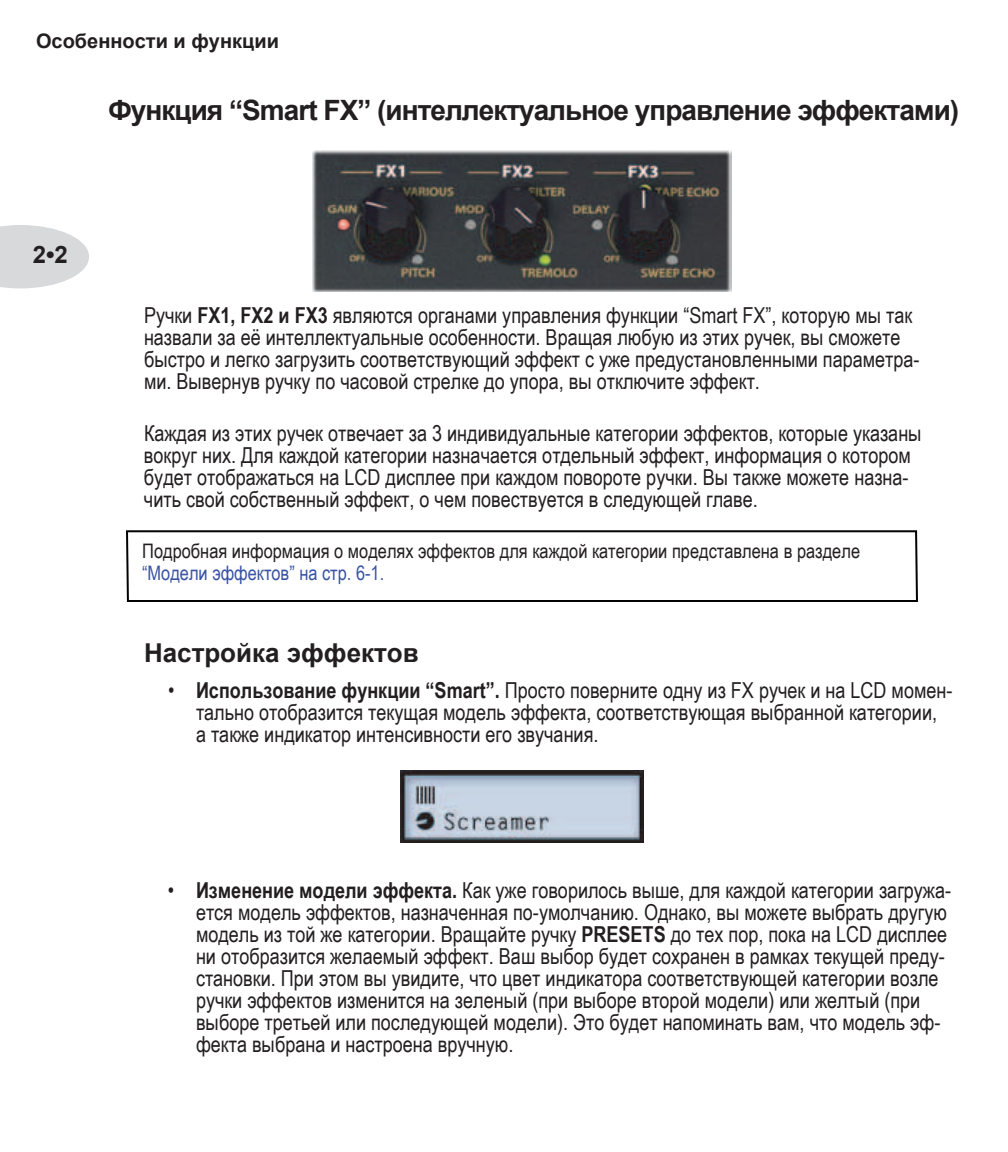
<style>
.page{position:relative;width:1008px;height:1152px;background:#fff}
.page>*{position:absolute;margin:0;border:0;box-sizing:border-box;transform-origin:0 0}
.t1{font:700 28px "Arial";letter-spacing:-.035em;color:#231f20}
.t2{font:700 26px "Arial";color:#231f20}
.t3{font:700 24px "Arial";color:#231f20}
.t4{font:22px/22px "Arial Narrow";color:#231f20}
.t5{font:20px "Arial Narrow";color:#231f20}
.t6{font:20px "Arial Narrow";color:#3953a4}
.t7{font:700 20px "Arial";color:#231f20}
.s1{font-weight:700}
</style>
<div class="page">
<svg style="left:0;top:225px;width:89px;height:63px"></svg>
<img style="left:312px;top:151px;width:420px;height:140px">
<svg style="left:126px;top:530px;width:792px;height:72px"></svg>
<img style="left:400px;top:771px;width:244px;height:71px">
<p class="t7" style="left:36px;top:27px;width:244px">Особенности и функции</p>
<p class="t1" style="left:108px;top:91px;width:853px">Функция “Smart FX” (интеллектуальное управление эффектами)</p>
<p class="t3" style="left:33px;top:239px;width:37px">2•2</p>
<p class="t4" style="left:144px;top:304px;width:777px">Ручки <span class="s1">FX1, FX2 и FX3</span> являются органами управления функции “Smart FX”, которую мы так назвали за её интеллектуальные особенности. Вращая любую из этих ручек, вы сможете быстро и легко загрузить соответствующий эффект с уже предустановленными параметра&shy;ми. Вывернув ручку по часовой стрелке до упора, вы отключите эффект.</p>
<p class="t4" style="left:144px;top:422px;width:779px">Каждая из этих ручек отвечает за 3 индивидуальные категории эффектов, которые указаны вокруг них. Для каждой категории назначается отдельный эффект, информация о котором будет отображаться на LCD дисплее при каждом повороте ручки. Вы также можете назна&shy;чить свой собственный эффект, о чем повествуется в следующей главе.</p>
<p class="t5" style="left:142px;top:536px;width:719px">Подробная информация о моделях эффектов для каждой категории представлена в разделе</p>
<p class="t6" style="left:142px;top:558px;width:244px">“Модели эффектов” на стр. 6-1.</p>
<p class="t2" style="left:144px;top:636px;width:276px">Настройка эффектов</p>
<p class="t4" style="left:196px;top:678px;width:758px;text-indent:-28px">• <span class="s1">Использование функции “Smart”.</span> Просто поверните одну из FX ручек и на LCD момен&shy;тально отобразится текущая модель эффекта, соответствующая выбранной категории, а также индикатор интенсивности его звучания.</p>
<p class="t4" style="left:196px;top:879px;width:757px;text-indent:-28px">• <span class="s1">Изменение модели эффекта.</span> Как уже говорилось выше, для каждой категории загружа&shy;ется модель эффектов, назначенная по-умолчанию. Однако, вы можете выбрать другую модель из той же категории. Вращайте ручку <span class="s1">PRESETS</span> до тех пор, пока на LCD дисплее ни отобразится желаемый эффект. Ваш выбор будет сохранен в рамках текущей преду&shy;становки. При этом вы увидите, что цвет индикатора соответствующей категории возле ручки эффектов изменится на зеленый (при выборе второй модели) или желтый (при выборе третьей или последующей модели). Это будет напоминать вам, что модель эф&shy;фекта выбрана и настроена вручную.</p>
</div>
